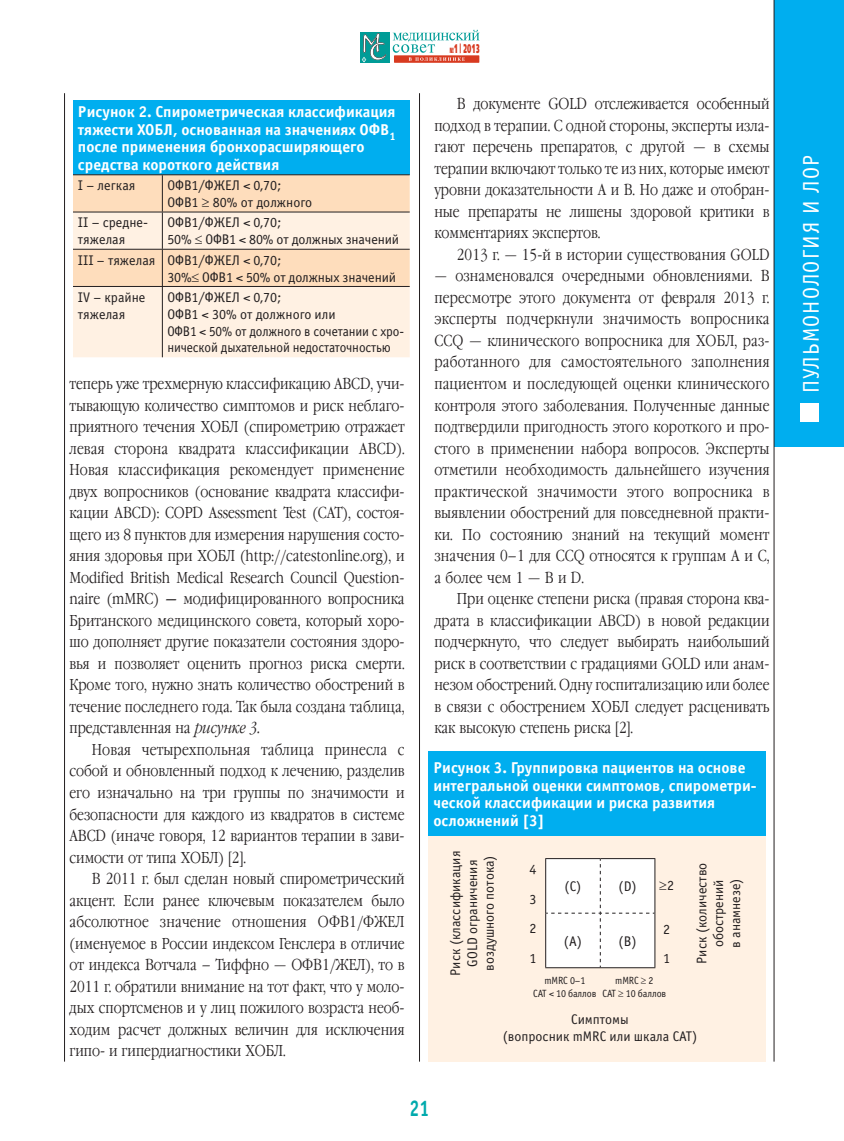
<style>
.page{position:relative;width:844px;height:1141px;background:#fff}
.page>*{position:absolute;margin:0;border:0;box-sizing:border-box;transform-origin:0 0}
.t1{font:22.75px "Officina Sans C";letter-spacing:.05em;color:#fff;scale:.95 1}
.t2{font:700 22.75px "Officina Sans C";color:#00aaad;scale:.78 1}
.t3{font:300 15.75px/21.5px "Garamond Narrow C";color:#231f20;text-align:justify}
.t4{font:700 15.75px/17.5px "Officina Sans C";color:#fff}
.t5{font:14px/16.8px "Officina Sans C";color:#231f20}
.t6{font:12.6px "Free Set Black C";color:#d83a20;scale:.45 1}
.t7{font:10.5px/12.6px "Officina Sans C";letter-spacing:-.01em;color:#231f20;text-align:center;scale:.95 1}
.s1{font-weight:700}
.s2{font-style:italic}
.s3{font-size:7.52px}
</style>
<div class="page">
<div style="left:774px;top:0;width:69px;height:446px;background:#00aeef"></div>
<hr style="left:64px;top:93px;width:1px;height:969px;background:#231f20">
<div style="left:800px;top:404px;width:18px;height:18px;background:#fff"></div>
<hr style="left:773px;top:0;width:1px;height:1062px;background:#231f20">
<hr style="left:419px;top:93px;width:1px;height:969px;background:#231f20">
<div style="left:360px;top:33px;width:30px;height:30px;background:#009c97"></div>
<svg style="left:361px;top:33px;width:25px;height:29px"></svg>
<svg style="left:392px;top:30px;width:87px;height:31px"></svg>
<div style="left:394px;top:55px;width:85px;height:8px;border:1px solid #fff"></div>
<div style="left:73px;top:100px;width:336px;height:75px;background:#00aeef"></div>
<div style="left:73px;top:175px;width:336px;height:37px;background:#feddbc"></div>
<svg style="left:73px;top:213px;width:336px;height:144px;background:#feebd8"></svg>
<hr style="left:73px;top:174px;width:336px;height:1px;background:#231f20">
<hr style="left:162px;top:175px;width:1px;height:37px;background:#231f20">
<hr style="left:73px;top:212px;width:336px;height:1px;background:#231f20">
<hr style="left:162px;top:212px;width:1px;height:37px;background:#231f20">
<hr style="left:73px;top:249px;width:336px;height:1px;background:#231f20">
<hr style="left:162px;top:250px;width:1px;height:36px;background:#231f20">
<hr style="left:73px;top:286px;width:336px;height:1px;background:#231f20">
<hr style="left:162px;top:287px;width:1px;height:70px;background:#231f20">
<div style="left:428px;top:828px;width:337px;height:234px;background:#fff1e3"></div>
<hr style="left:545px;top:858px;width:55px;height:1px;background:#231f20">
<hr style="left:600px;top:858px;width:55px;height:1px;background:#231f20">
<hr style="left:654px;top:859px;width:1px;height:54px;background:#231f20">
<hr style="left:654px;top:913px;width:1px;height:54px;background:#231f20">
<hr style="left:545px;top:967px;width:110px;height:1px;background:#231f20">
<div style="left:545px;top:859px;width:109px;height:109px;background:#fff"></div>
<div style="left:428px;top:752px;width:337px;height:84px;background:#00aeef"></div>
<p class="t4" style="left:78px;top:103px;width:319px">Рисунок 2. Спирометрическая классификация тяжести ХОБЛ, основанная на значениях ОФВ<sub>1 </sub>после применения бронхорасширяющего средства короткого действия</p>
<p class="t5" style="left:78px;top:178px;width:59px">I – легкая</p>
<p class="t5" style="left:167px;top:178px;width:146px">ОФВ1/ФЖЕЛ &lt; 0,70;<br>ОФВ1 ≥ 80% от должного</p>
<p class="t5" style="left:78px;top:215px;width:72px">II – средне&shy;тяжелая</p>
<p class="t5" style="left:167px;top:215px;width:233px">ОФВ1/ФЖЕЛ &lt; 0,70;<br>50% ≤ ОФВ1 &lt; 80% от должных значений</p>
<p class="t5" style="left:167px;top:253px;width:230px;text-indent:-89px">III – тяжелая ОФВ1/ФЖЕЛ &lt; 0,70;<br>30%≤ ОФВ1 &lt; 50% от должных значений</p>
<p class="t5" style="left:78px;top:290px;width:69px">IV – крайне тяжелая</p>
<p class="t5" style="left:167px;top:290px;width:238px">ОФВ1/ФЖЕЛ &lt; 0,70;<br>ОФВ1 &lt; 30% от должного или<br>ОФВ1 &lt; 50% от должного в сочетании с хро&shy;нической дыхательной недостаточностью</p>
<p class="t3" style="left:69px;top:374px;width:336px">теперь уже трехмерную классификацию ABCD, учи&shy;тывающую количество симптомов и риск неблаго&shy;приятного течения ХОБЛ (спирометрию отражает левая сторона квадрата классификации ABCD).<br>Новая классификация рекомендует применение двух вопросников (основание квадрата классифи&shy;кации ABCD): COPD Assessment Test (CAT), состоя&shy;щего из 8 пунктов для измерения нарушения состо&shy;яния здоровья при ХОБЛ (http://catestonline.org), и Modified British Medical Research Council Question&shy;naire (mMRC) <span class="s1">—</span> модифицированного вопросника Британского медицинского совета, который хоро&shy;шо дополняет другие показатели состояния здоро&shy;вья и позволяет оценить прогноз риска смерти.<br>Кроме того, нужно знать количество обострений в течение последнего года. Так была создана таблица, представленная на <span class="s2">рисунке 3.</span></p>
<p class="t3" style="left:69px;top:740px;width:336px;text-indent:22px">Новая четырехпольная таблица принесла с собой и обновленный подход к лечению, разделив его изначально на три группы по значимости и безопасности для каждого из квадратов в системе ABCD (иначе говоря, 12 вариантов терапии в зави&shy;симости от типа ХОБЛ) [2].</p>
<p class="t3" style="left:69px;top:869px;width:336px;text-indent:22px">В 2011 г. был сделан новый спирометрический акцент. Если ранее ключевым показателем было абсолютное значение отношения ОФВ1/ФЖЕЛ (именуемое в России индексом Генслера в отличие от индекса Вотчала – Тиффно — ОФВ1/ЖЕЛ), то в 2011 г. обратили внимание на тот факт, что у моло&shy;дых спортсменов и у лиц пожилого возраста необ&shy;ходим расчет должных величин для исключения гипо- и гипердиагностики ХОБЛ.</p>
<p class="t6" style="left:449px;top:41px;width:68px"><span class="s3">№</span>1 | 2013</p>
<p class="t3" style="left:434px;top:94px;width:336px;text-indent:22px">В документе GOLD отслеживается особенный подход в терапии. С одной стороны, эксперты изла&shy;гают перечень препаратов, с другой — в схемы терапии включают только те из них, которые имеют уровни доказательности А и B. Но даже и отобран&shy;ные препараты не лишены здоровой критики в комментариях экспертов.</p>
<p class="t3" style="left:456px;top:245px;width:314px">2013 г. — 15-й в истории существования GOLD</p>
<p class="t3" style="left:434px;top:266px;width:336px">— ознаменовался очередными обновлениями. В пересмотре этого документа от февраля 2013 г. эксперты подчеркнули значимость вопросника CCQ — клинического вопросника для ХОБЛ, раз&shy;работанного для самостоятельного заполнения пациентом и последующей оценки клинического контроля этого заболевания. Полученные данные подтвердили пригодность этого короткого и про&shy;стого в применении набора вопросов. Эксперты отметили необходимость дальнейшего изучения практической значимости этого вопросника в выявлении обострений для повседневной практи&shy;ки. По состоянию знаний на текущий момент значения 0–1 для CCQ относятся к группам А и С, а более чем 1 — B и D.</p>
<p class="t3" style="left:434px;top:589px;width:336px;text-indent:22px">При оценке степени риска (правая сторона ква&shy;драта в классификации ABCD) в новой редакции подчеркнуто, что следует выбирать наибольший риск в соответствии с градациями GOLD или анам&shy;незом обострений. Одну госпитализацию или более в связи с обострением ХОБЛ следует расценивать как высокую степень риска [2].</p>
<p class="t4" style="left:433px;top:759px;width:324px">Рисунок 3. Группировка пациентов на основе интегральной оценки симптомов, спирометри&shy;ческой классификации и риска развития осложнений [3]</p>
<p class="t5" style="left:448px;top:976px;width:126px;text-align:center;rotate:-90deg">Риск (классификация<br>GOLD ограничения воздушного потока)</p>
<p class="t5" style="left:694px;top:964px;width:102px;text-align:center;rotate:-90deg">Риск (количество обострений<br>в анамнезе)</p>
<p class="t5" style="left:529px;top:856px;width:8px;line-height:29.6px;text-align:justify">4<br>3<br>2<br>1</p>
<p class="t5" style="left:659px;top:878px;width:16px">≥2</p>
<p class="t5" style="left:663px;top:915px;width:8px;line-height:29.2px">2<br>1</p>
<p class="t5" style="left:564px;top:879px;width:18px">(C)</p>
<p class="t5" style="left:618px;top:879px;width:20px">(D)</p>
<p class="t5" style="left:563px;top:934px;width:20px">(А)</p>
<p class="t5" style="left:618px;top:934px;width:20px">(B)</p>
<p class="t7" style="left:533px;top:975px;width:68px">mMRC 0–1<br>CAT &lt; 10 баллов</p>
<p class="t7" style="left:602px;top:975px;width:69px">mMRC ≥ 2<br>CAT ≥ 10 баллов</p>
<p class="t5" style="left:502px;top:1012px;width:196px;text-align:center">Симптомы<br>(вопросник mMRC или шкала CAT)</p>
<h1 class="t2" style="left:409px;top:1095px;width:27px">21</h1>
<h1 class="t1" style="left:802px;top:393px;width:252px;rotate:-90deg">ПУЛЬМОНОЛОГИЯ И ЛОР</h1>
</div>
